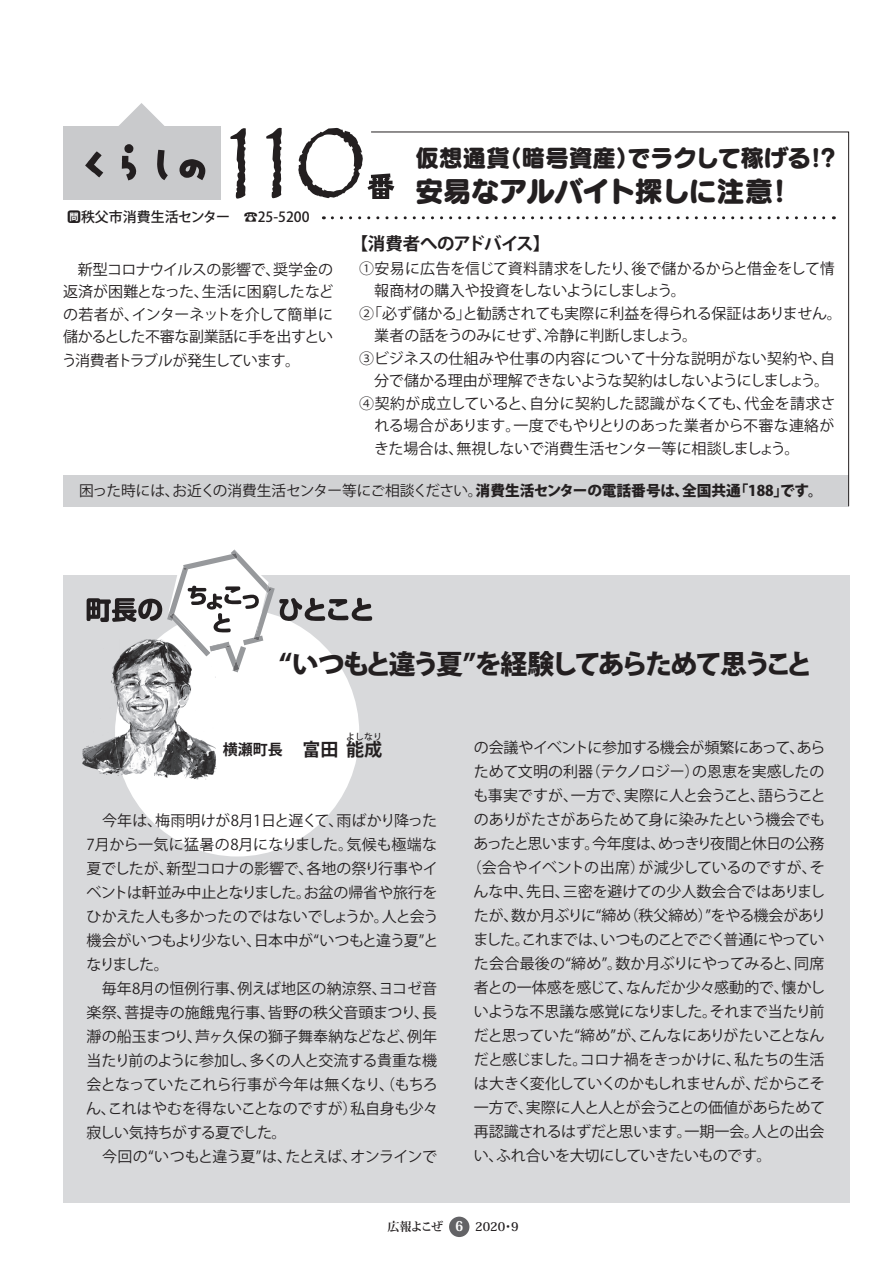
<style>
.page{position:relative;width:893px;height:1263px;background:#fff}
.page>*{position:absolute;margin:0;border:0;box-sizing:border-box;transform-origin:0 0}
.t1{font:28.5px "Seurat Pro EB";letter-spacing:-.02em;color:#231f20}
.t2{font:800 27px "Koz Go Pro";letter-spacing:-.12em;color:#231f20}
.t3{font:24px "Seurat Pro EB";letter-spacing:-.015em;color:#231f20}
.t4{font:700 18px "Koz Go Pro";color:#231f20}
.t5{font:700 17.4px "Koz Go Pro";letter-spacing:-.04em;color:#231f20}
.t6{font:15px/24px "Koz Go Pro";letter-spacing:-.02em;color:#231f20}
.t7{font:15px/24px "Koz Go Pro";letter-spacing:.005em;color:#231f20}
.t8{font:15px/22.5px "Koz Go Pro";letter-spacing:-.045em;color:#231f20}
.t9{font:15px "Koz Go Pro";letter-spacing:-.065em;color:#231f20}
.t10{font:15px "Koz Go Pro";letter-spacing:.015em;color:#231f20}
.t11{font:15px "Koz Go Pro";letter-spacing:.01em;color:#231f20}
.t12{font:15px/22.5px "Koz Go Pro";letter-spacing:-.04em;color:#231f20}
.t13{font:15px "Koz Go Pro";letter-spacing:-.07em;color:#231f20}
.t14{font:15px "Koz Go Pro";letter-spacing:.025em;color:#231f20}
.t15{font:15px/24px "Koz Go Pro";letter-spacing:-.055em;color:#231f20}
.t16{font:15px "Koz Go Pro";color:#231f20}
.t17{font:15px "Koz Go Pro";letter-spacing:-.06em;color:#231f20}
.t18{font:15px "Koz Go Pro";letter-spacing:-.05em;color:#231f20}
.t19{font:15px "Koz Go Pro";letter-spacing:-.09em;color:#231f20}
.t20{font:15px "Koz Go Pro";letter-spacing:-.085em;color:#231f20}
.t21{font:700 15px "Koz Go Pro";color:#231f20}
.t22{font:14.7px "Koz Go Pro";letter-spacing:-.01em;color:#231f20}
.t23{font:800 14.7px "Koz Go Pro";color:#231f20}
.t24{font:500 13.95px "Koz Go Pro";color:#231f20}
.t25{font:800 13.5px "Koz Min Pro";color:#fff;scale:.9 1}
.t26{font:700 12px "Koz Min Pro";color:#231f20}
.t27{font:700 9px "Koz Go Pro";color:#231f20}
</style>
<div class="page">
<div style="left:449px;top:1216px;width:20px;height:21px;background:#636366;border-radius:50%"></div>
<div style="left:63px;top:575px;width:787px;height:627px;background:#d8d9db"></div>
<div style="left:115px;top:609px;width:244px;height:247px;background:#fff;border-radius:50%"></div>
<img style="left:111px;top:672px;width:13px;height:14px">
<img style="left:82px;top:686px;width:33px;height:89px">
<img style="left:124px;top:672px;width:92px;height:14px">
<img style="left:115px;top:686px;width:102px;height:93px">
<svg style="left:87px;top:549px;width:285px;height:123px"></svg>
<div style="left:63px;top:475px;width:786px;height:31px;background:#d1d2d4"></div>
<div style="left:63px;top:127px;width:157px;height:73px;background:#c9cacc"></div>
<svg style="left:112px;top:103px;width:59px;height:24px"></svg>
<svg style="left:85px;top:151px;width:18px;height:26px"></svg>
<svg style="left:122px;top:144px;width:14px;height:36px"></svg>
<svg style="left:157px;top:150px;width:11px;height:30px"></svg>
<svg style="left:179px;top:159px;width:27px;height:21px"></svg>
<svg style="left:230px;top:128px;width:16px;height:71px"></svg>
<svg style="left:266px;top:128px;width:16px;height:70px"></svg>
<svg style="left:298px;top:128px;width:96px;height:71px"></svg>
<svg style="left:371px;top:132px;width:478px;height:375px"></svg>
<svg style="left:332px;top:216px;width:502px;height:3px"></svg>
<h3 class="t3" style="left:498px;top:141px;width:340px">（暗号資産でラクして稼げる ?!</h3>
<h3 class="t3" style="left:415px;top:141px;width:96px">仮想通貨</h3>
<h3 class="t3" style="left:616px;top:141px;width:25px">）</h3>
<p class="t24" style="left:67px;top:207px;width:164px">問秩父市消費生活センター</p>
<p class="t24" style="left:244px;top:207px;width:67px">☎25-5200</p>
<p class="t6" style="left:273px;top:258px;width:61px">奨学金の</p>
<p class="t12" style="left:202px;top:258px;width:134px;text-indent:-139px">　新型コロナウイルスの影響で、<br>生活に困窮したなど</p>
<p class="t8" style="left:132px;top:281px;width:203px;text-indent:-69px">返済が困難となった、<br>インターネットを介して簡単に</p>
<p class="t6" style="left:62px;top:303px;width:273px;line-height:23.1px">の若者が、<br>儲かるとした不審な副業話に手を出すという消費者トラブルが発生しています。</p>
<h1 class="t1" style="left:415px;top:171px;width:359px">安易なアルバイト探しに注意</h1>
<h1 class="t1" style="left:766px;top:171px;width:30px">!</h1>
<p class="t5" style="left:351px;top:233px;width:201px">【消費者へのアドバイス【</p>
<p class="t6" style="left:359px;top:256px;width:477px">①安易に広告を信じて資料請求をしたり後で儲かるからと借金をして情</p>
<p class="t6" style="left:359px;top:257px;width:484px;line-height:22.5px;text-indent:264px">、<br>　報商材の購入や投資をしないようにしましょう。<br>②「必ず儲かると勧誘されても実際に利益を得られる保証はありません。</p>
<p class="t6" style="left:456px;top:301px;width:16px">」</p>
<p class="t7" style="left:359px;top:324px;width:194px">　業者の話をうのみにせず、</p>
<p class="t10" style="left:359px;top:348px;width:477px">③ビジネスの仕組みや仕事の内容について十分な説明がない契約や自、</p>
<p class="t6" style="left:359px;top:369px;width:471px">　分で儲かる理由が理解できないような契約はしないようにしましょう。</p>
<p class="t6" style="left:744px;top:391px;width:93px">代金を請求さ</p>
<p class="t20" style="left:544px;top:326px;width:154px">冷静に判断しましょう。</p>
<p class="t14" style="left:359px;top:393px;width:393px">④契約が成立していると自分に契約した認識がなくても、</p>
<p class="t6" style="left:513px;top:392px;width:323px;line-height:22.5px;text-indent:8px">、<br>一度でもやりとりのあった業者から不審な連絡が</p>
<p class="t6" style="left:456px;top:415px;width:344px;line-height:22.5px;text-indent:-97px">　れる場合があります。<br>無視しないで消費生活センター等に相談しましょう。</p>
<p class="t6" style="left:359px;top:436px;width:106px">　きた場合は、</p>
<p class="t23" style="left:682px;top:481px;width:60px">全国共通</p>
<p class="t23" style="left:476px;top:481px;width:215px">消費生活センターの電話番号は、</p>
<p class="t23" style="left:734px;top:481px;width:91px">「188 です。</p>
<p class="t22" style="left:172px;top:481px;width:312px">お近くの消費生活センター等にご相談ください。</p>
<p class="t22" style="left:79px;top:481px;width:102px">困った時には、</p>
<p class="t23" style="left:773px;top:481px;width:16px">」</p>
<h2 class="t2" style="left:279px;top:646px;width:535px">“いつもと違う夏”を経験してあらためて思うこと</h2>
<p class="t21" style="left:223px;top:740px;width:61px">横瀬町長</p>
<p class="t27" style="left:346px;top:730px;width:37px">よしなり</p>
<p class="t4" style="left:303px;top:738px;width:81px">富田能成</p>
<p class="t6" style="left:474px;top:736px;width:353px">の会議やイベントに参加する機会が頻繁にあってあら</p>
<p class="t6" style="left:692px;top:736px;width:134px;text-indent:97px">、<br>の恩恵を実感したの</p>
<p class="t6" style="left:586px;top:760px;width:115px">（テクノロジー）</p>
<p class="t16" style="left:474px;top:762px;width:121px">ためて文明の利器</p>
<p class="t6" style="left:155px;top:809px;width:190px">梅雨明けが月8 1日と遅くて、</p>
<p class="t9" style="left:337px;top:810px;width:102px">雨ばかり降った</p>
<p class="t6" style="left:87px;top:809px;width:77px">　今年は、</p>
<p class="t6" style="left:306px;top:833px;width:133px;text-indent:-220px">7月から一気に猛暑の8月になりました。<br>各地の祭り行事やイ</p>
<p class="t6" style="left:346px;top:833px;width:92px">気候も極端な</p>
<p class="t6" style="left:87px;top:857px;width:89px">夏でしたが、</p>
<p class="t6" style="left:166px;top:857px;width:148px">新型コロナの影響で、</p>
<p class="t13" style="left:87px;top:882px;width:226px">ベントは軒並み中止となりました。</p>
<p class="t6" style="left:304px;top:881px;width:135px">お盆の帰省や旅行を</p>
<p class="t6" style="left:473px;top:784px;width:106px">も事実ですが、</p>
<p class="t6" style="left:474px;top:808px;width:353px">のありがたさがあらためて身に染みたという機会でも</p>
<p class="t19" style="left:658px;top:834px;width:168px">めっきり夜間と休日の公務</p>
<p class="t6" style="left:571px;top:784px;width:61px">一方で、</p>
<p class="t9" style="left:624px;top:786px;width:203px">実際に人と会うこと語らうこと</p>
<p class="t6" style="left:750px;top:784px;width:16px">、</p>
<p class="t17" style="left:474px;top:834px;width:193px">あったと思います今年度は、</p>
<p class="t6" style="left:585px;top:832px;width:16px">。</p>
<p class="t6" style="left:638px;top:856px;width:188px">が減少しているのですがそ、</p>
<p class="t6" style="left:563px;top:856px;width:264px;text-indent:-96px">（会合やイベントの出席）<br>三密を避けての少人数会合ではありまし</p>
<p class="t6" style="left:474px;top:880px;width:61px">んな中、</p>
<p class="t6" style="left:526px;top:880px;width:45px">先日、</p>
<p class="t6" style="left:382px;top:905px;width:58px">人と会う</p>
<p class="t6" style="left:254px;top:905px;width:186px;text-indent:-167px">ひかえた人も多かったのではないでしょうか。<br>日本中が“いつもと違う夏と”</p>
<p class="t11" style="left:87px;top:930px;width:176px">機会がいつもより少ない、</p>
<p class="t6" style="left:87px;top:953px;width:84px">なりました。</p>
<p class="t11" style="left:238px;top:978px;width:201px">例えば地区の納涼祭ヨコゼ音</p>
<p class="t11" style="left:87px;top:978px;width:160px">　毎年8月の恒例行事、</p>
<p class="t6" style="left:372px;top:977px;width:16px">、</p>
<p class="t6" style="left:474px;top:904px;width:46px">たが、</p>
<p class="t6" style="left:624px;top:904px;width:204px">（秩父締め）”をやる機会があり</p>
<p class="t8" style="left:511px;top:905px;width:122px">数か月ぶりに“締め</p>
<p class="t9" style="left:600px;top:930px;width:225px">いつものことでごく普通にやってい</p>
<p class="t15" style="left:473px;top:928px;width:136px">ましたこれまでは、</p>
<p class="t6" style="left:515px;top:928px;width:16px">。</p>
<p class="t8" style="left:615px;top:953px;width:187px">数か月ぶりにやってみると、</p>
<p class="t10" style="left:474px;top:954px;width:150px">た会合最後の“締め”。</p>
<p class="t6" style="left:794px;top:952px;width:32px">同席</p>
<p class="t6" style="left:626px;top:976px;width:164px">なんだか少々感動的で、</p>
<p class="t6" style="left:474px;top:976px;width:161px">者との一体感を感じて、</p>
<p class="t6" style="left:782px;top:976px;width:45px">懐かし</p>
<p class="t7" style="left:124px;top:1001px;width:152px">菩提寺の施餓鬼行事、</p>
<p class="t7" style="left:87px;top:1001px;width:352px">楽祭、<br>瀞の船玉まつり芦ヶ久保の獅子舞奉納などなど例年</p>
<p class="t7" style="left:268px;top:1001px;width:171px">皆野の秩父音頭まつり長、</p>
<p class="t6" style="left:187px;top:1025px;width:17px">、</p>
<p class="t6" style="left:399px;top:1025px;width:16px">、</p>
<p class="t12" style="left:710px;top:1001px;width:116px">それまで当たり前</p>
<p class="t6" style="left:638px;top:1000px;width:188px;text-indent:-164px">いような不思議な感覚になりました。<br>こんなにありがたいことなん</p>
<p class="t18" style="left:474px;top:1026px;width:174px">だと思っていた“締めが” 、</p>
<p class="t13" style="left:87px;top:1050px;width:172px">当たり前のように参加し、</p>
<p class="t6" style="left:87px;top:1073px;width:353px">会となっていたこれら行事が今年は無くなり、（もちろ</p>
<p class="t6" style="left:351px;top:1097px;width:89px">私自身も少々</p>
<p class="t6" style="left:250px;top:1049px;width:189px">多くの人と交流する貴重な機</p>
<p class="t7" style="left:86px;top:1097px;width:273px">んこれはやむを得ないことなのですが）</p>
<p class="t15" style="left:87px;top:1097px;width:201px;text-indent:14px">、<br>寂しい気持ちがする夏でした。</p>
<p class="t6" style="left:285px;top:1145px;width:74px">たとえば、</p>
<p class="t16" style="left:87px;top:1146px;width:207px">　今回の“いつもと違う夏は” 、</p>
<p class="t6" style="left:350px;top:1145px;width:88px">オンラインで</p>
<p class="t9" style="left:474px;top:1050px;width:115px">だと感じました。</p>
<p class="t6" style="left:580px;top:1048px;width:163px">コロナ禍をきっかけに、</p>
<p class="t6" style="left:734px;top:1048px;width:92px">私たちの生活</p>
<p class="t6" style="left:526px;top:1072px;width:301px;text-indent:-52px">は大きく変化していくのかもしれませんが、<br>実際に人と人とが会うことの価値があらためて</p>
<p class="t6" style="left:754px;top:1072px;width:73px">だからこそ</p>
<p class="t6" style="left:474px;top:1096px;width:61px">一方で、</p>
<p class="t6" style="left:496px;top:1120px;width:277px;text-indent:-22px">再認識されるはずだと思います。<br>ふれ合いを大切にしていきたいものです。</p>
<p class="t6" style="left:685px;top:1120px;width:76px">一期一会。</p>
<p class="t6" style="left:752px;top:1120px;width:74px">人との出会</p>
<p class="t6" style="left:474px;top:1144px;width:31px">い、</p>
<p class="t26" style="left:388px;top:1218px;width:57px">広報よこぜ</p>
<p class="t25" style="left:455px;top:1216px;width:10px">6</p>
<p class="t26" style="left:475px;top:1218px;width:32px">2020</p>
<p class="t26" style="left:511px;top:1218px;width:9px">9</p>
<p class="t26" style="left:502px;top:1218px;width:13px">・</p>
</div>
